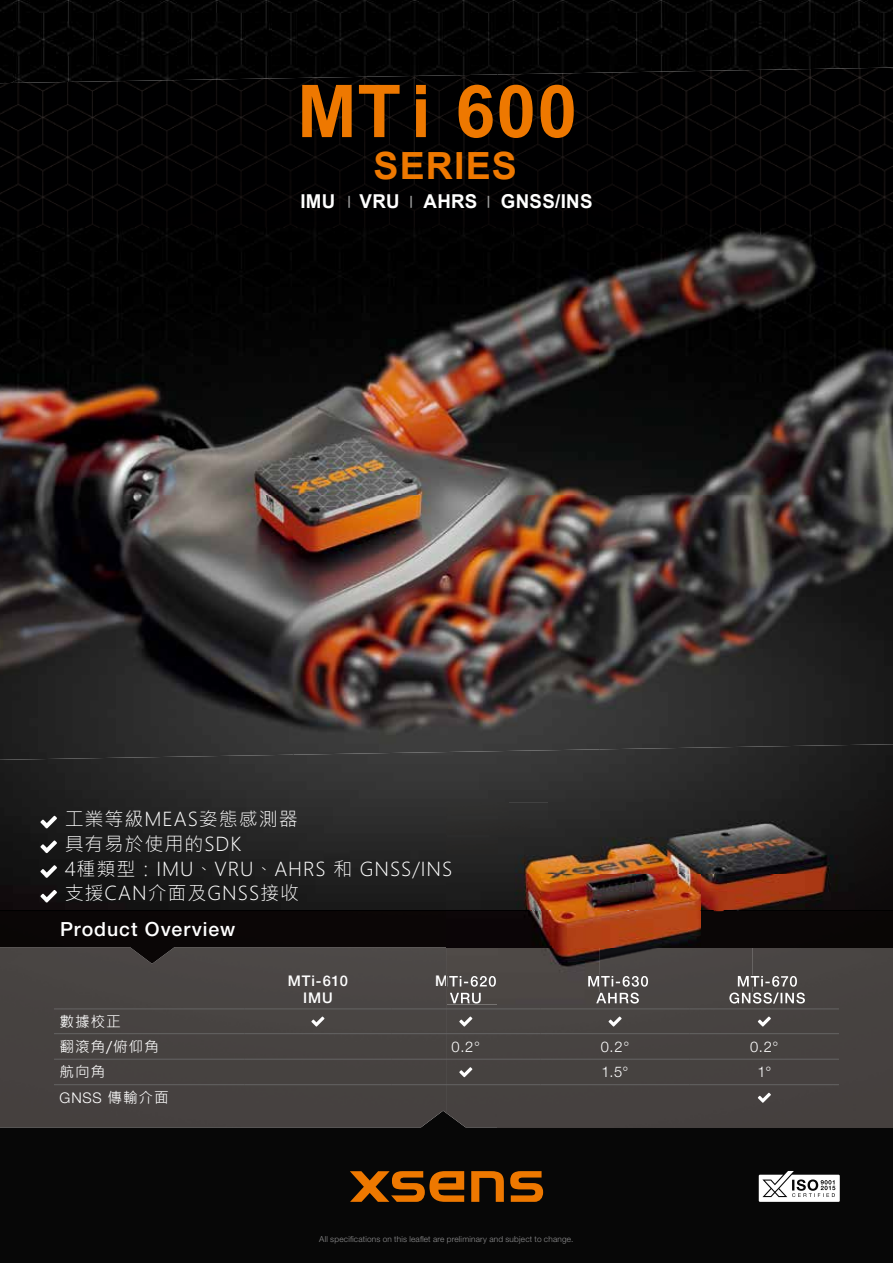
<style>
.page{position:relative;width:893px;height:1263px;background:#fff}
.page>*{position:absolute;margin:0;border:0;box-sizing:border-box;transform-origin:0 0}
.t1{font:700 72.9px "Arial";letter-spacing:.02em;color:#ee7800}
.t2{font:700 37.5px "Arial";letter-spacing:.035em;color:#ee7800}
.t3{font:500 19.5px "Helvetica Neue LT Std";letter-spacing:.05em;color:#fff}
.t4{font:300 19.05px/24.8px "Microsoft Jheng Hei";letter-spacing:.05em;color:#fff}
.t5{font:700 19.05px "Arial";letter-spacing:.015em;color:#fff}
.t6{font:300 14.7px "Helvetica Neue LT Std";color:#fff}
.t7{font:14.7px/25px "Microsoft Jheng Hei";letter-spacing:.055em;color:#fff}
.t8{font:500 14.7px/16.8px "Helvetica Neue LT Std";letter-spacing:.055em;color:#fff;text-align:center}
.t9{font:300 8.25px "Helvetica Neue LT Std";letter-spacing:.025em;color:#919192}
.s1{font-size:12.75px;color:#9fa0a0}
.s2{font-family:"Microsoft Jheng Hei";font-weight:400}
</style>
<div class="page">
<img style="left:0;top:0;width:893px;height:1263px">
<svg style="left:40px;top:865px;width:17px;height:13px"></svg>
<svg style="left:40px;top:890px;width:17px;height:12px"></svg>
<svg style="left:40px;top:840px;width:17px;height:13px"></svg>
<svg style="left:40px;top:816px;width:17px;height:12px"></svg>
<img style="left:0;top:228px;width:294px;height:532px">
<img style="left:293px;top:228px;width:307px;height:527px">
<img style="left:599px;top:228px;width:294px;height:521px">
<img style="left:0;top:74px;width:497px;height:154px">
<img style="left:497px;top:68px;width:396px;height:160px">
<div style="left:0;top:964px;width:497px;height:163px;background:#464240"></div>
<div style="left:497px;top:1004px;width:396px;height:123px;background:#464240"></div>
<svg style="left:436px;top:976px;width:11px;height:11px"></svg>
<svg style="left:759px;top:1171px;width:81px;height:31px"></svg>
<img style="left:0;top:911px;width:447px;height:53px">
<hr style="left:54px;top:1084px;width:191px;height:1px;background:#656464">
<hr style="left:245px;top:1084px;width:146px;height:1px;background:#656464">
<hr style="left:391px;top:1084px;width:149px;height:1px;background:#656464">
<hr style="left:540px;top:1084px;width:150px;height:1px;background:#656464">
<hr style="left:690px;top:1084px;width:149px;height:1px;background:#656464">
<hr style="left:54px;top:1033px;width:191px;height:1px;background:#656464">
<hr style="left:245px;top:1033px;width:146px;height:1px;background:#656464">
<hr style="left:391px;top:1033px;width:149px;height:1px;background:#656464">
<hr style="left:540px;top:1033px;width:150px;height:1px;background:#656464">
<hr style="left:690px;top:1033px;width:149px;height:1px;background:#656464">
<hr style="left:54px;top:1059px;width:191px;height:1px;background:#656464">
<hr style="left:245px;top:1059px;width:146px;height:1px;background:#656464">
<hr style="left:391px;top:1059px;width:149px;height:1px;background:#656464">
<hr style="left:540px;top:1059px;width:150px;height:1px;background:#656464">
<hr style="left:690px;top:1059px;width:149px;height:1px;background:#656464">
<hr style="left:54px;top:1009px;width:191px;height:1px;background:#656464">
<hr style="left:245px;top:1009px;width:146px;height:1px;background:#656464">
<hr style="left:391px;top:1009px;width:149px;height:1px;background:#656464">
<hr style="left:540px;top:1009px;width:150px;height:1px;background:#656464">
<hr style="left:690px;top:1009px;width:149px;height:1px;background:#656464">
<svg style="left:311px;top:1016px;width:13px;height:10px"></svg>
<svg style="left:459px;top:1016px;width:13px;height:10px"></svg>
<svg style="left:609px;top:1016px;width:13px;height:10px"></svg>
<svg style="left:758px;top:1016px;width:13px;height:10px"></svg>
<svg style="left:459px;top:1067px;width:13px;height:10px"></svg>
<svg style="left:758px;top:1093px;width:13px;height:10px"></svg>
<svg style="left:471px;top:1171px;width:33px;height:31px"></svg>
<svg style="left:510px;top:1171px;width:33px;height:31px"></svg>
<svg style="left:350px;top:1171px;width:114px;height:31px"></svg>
<img style="left:447px;top:803px;width:446px;height:201px">
<img style="left:447px;top:803px;width:62px;height:12px">
<img style="left:447px;top:821px;width:82px;height:14px">
<img style="left:447px;top:840px;width:51px;height:14px">
<img style="left:447px;top:976px;width:49px;height:11px">
<img style="left:450px;top:993px;width:31px;height:10px">
<img style="left:588px;top:976px;width:60px;height:11px">
<img style="left:596px;top:992px;width:43px;height:11px">
<img style="left:738px;top:976px;width:59px;height:11px">
<img style="left:729px;top:992px;width:76px;height:11px">
<h1 class="t1" style="left:297px;top:60px;width:282px">MTi 600</h1>
<h2 class="t2" style="left:373px;top:139px;width:145px">SERIES</h2>
<p class="t5" style="left:300px;top:187px;width:294px">IMU <span class="s1">|</span> VRU <span class="s1">|</span> AHRS <span class="s1">|</span> GNSS/INS</p>
<p class="t4" style="left:65px;top:807px;width:235px">工業等級MEAS姿態感測器</p>
<p class="t4" style="left:65px;top:831px;width:178px">具有易於使用的SDK</p>
<p class="t4" style="left:65px;top:856px;width:389px">4種類型：IMU、VRU、AHRS 和 GNSS/INS支援CAN介面及GNSS接收</p>
<p class="t3" style="left:60px;top:917px;width:177px">Product Overview</p>
<p class="t7" style="left:60px;top:1009px;width:101px">數據校正<br>翻滾角/俯仰角</p>
<p class="t8" style="left:288px;top:973px;width:62px">MTi-610<br>IMU</p>
<p class="t6" style="left:452px;top:1037px;width:30px">0.2°</p>
<p class="t6" style="left:601px;top:1037px;width:30px">0.2°</p>
<p class="t6" style="left:750px;top:1037px;width:30px">0.2°</p>
<p class="t7" style="left:60px;top:1059px;width:47px">航向角</p>
<p class="t6" style="left:602px;top:1063px;width:28px">1.5°</p>
<p class="t6" style="left:757px;top:1063px;width:15px">1°</p>
<p class="t6" style="left:60px;top:1088px;width:111px">GNSS <span class="s2">傳輸介面</span></p>
<p class="t9" style="left:319px;top:1234px;width:256px">All specifications on this leaflet are preliminary and subject to change.</p>
</div>
